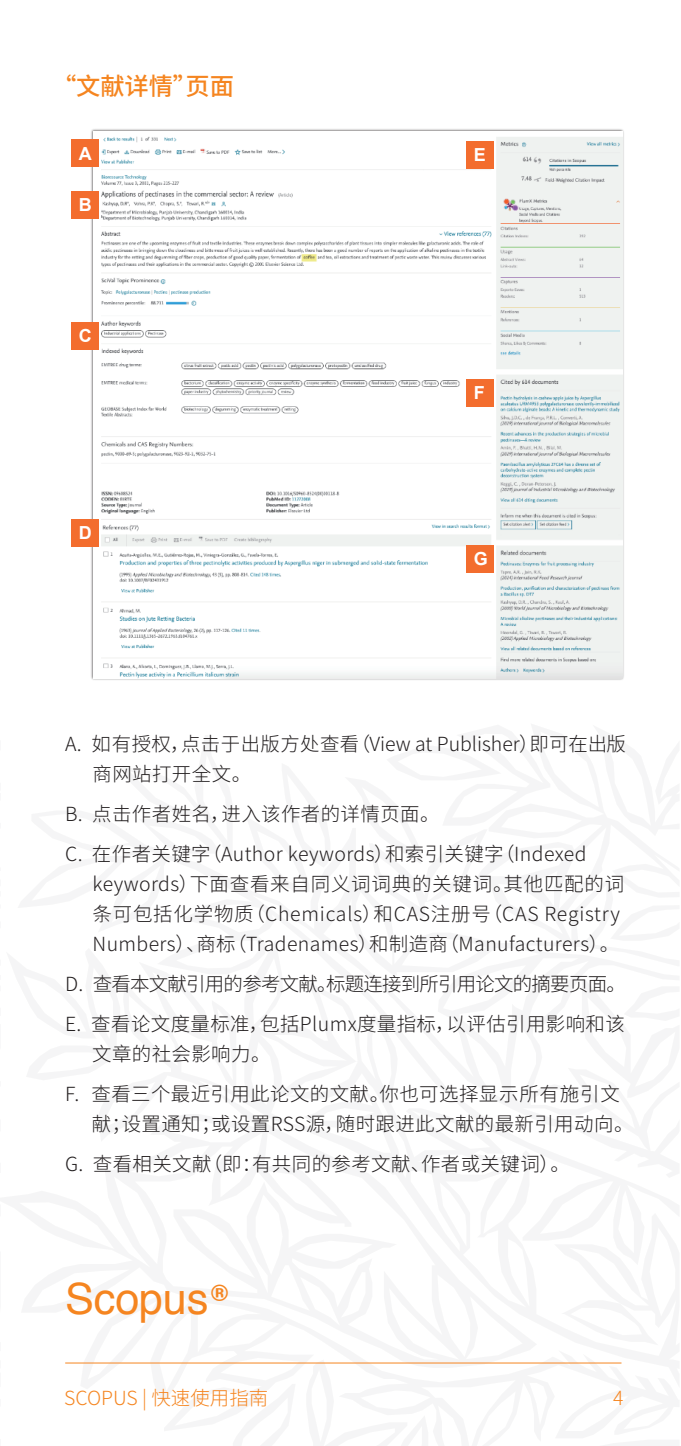
<style>
.page{position:relative;width:681px;height:1446px;background:#fff}
.page>*{position:absolute;margin:0;border:0;box-sizing:border-box;transform-origin:0 0}
.t1{font:43.2px "Helvetica";color:#f58520}
.t2{font:500 24.2px "Source Han Sans CN";color:#f58520}
.t3{font:300 19.4px/40px "Source Han Sans CN";letter-spacing:.02em;color:#231f20}
.t4{font:300 19.4px/30px "Source Han Sans CN";letter-spacing:.04em;color:#231f20}
.t5{font:300 19.4px/40px "Source Han Sans CN";letter-spacing:-.01em;color:#231f20}
.t6{font:300 19.4px "Source Han Sans CN";color:#f58520}
.t7{font:700 18px "Arial";color:#fff}
</style>
<div class="page">
<hr style="left:65px;top:1362px;width:556px;height:1px;background:#f58520">
<img style="left:71px;top:129px;width:553px;height:551px">
<img style="left:93px;top:131px;width:529px;height:547px">
<div style="left:466px;top:141px;width:27px;height:27px;background:#f36d2e"></div>
<div style="left:466px;top:379px;width:28px;height:27px;background:#f36d2e"></div>
<div style="left:466px;top:545px;width:28px;height:28px;background:#f36d2e"></div>
<div style="left:71px;top:140px;width:28px;height:27px;background:#f36d2e"></div>
<div style="left:71px;top:191px;width:28px;height:27px;background:#f36d2e"></div>
<div style="left:71px;top:322px;width:28px;height:27px;background:#f36d2e"></div>
<div style="left:71px;top:519px;width:28px;height:27px;background:#f36d2e"></div>
<p class="t2" style="left:52px;top:73px;width:183px">“文献详情”页面</p>
<p class="t7" style="left:79px;top:141px;width:14px">A</p>
<p class="t7" style="left:79px;top:193px;width:14px">B</p>
<p class="t7" style="left:79px;top:324px;width:14px">C</p>
<p class="t7" style="left:79px;top:521px;width:14px">D</p>
<p class="t7" style="left:473px;top:143px;width:14px">E</p>
<p class="t7" style="left:473px;top:380px;width:12px">F</p>
<p class="t7" style="left:473px;top:547px;width:16px">G</p>
<p class="t3" style="left:92px;top:729px;width:535px;line-height:30px;text-indent:-27px">A. 如有授权，点击于出版方处查看（View at Publisher）即可在出版商网站打开全文。</p>
<p class="t3" style="left:65px;top:794px;width:522px">B. 点击作者姓名，进入该作者的详情页面。<br>C. 在作者关键字（Author keywords）和索引关键字（Indexed</p>
<p class="t4" style="left:92px;top:869px;width:533px">keywords）下面查看来自同义词词典的关键词。其他匹配的词条可包括化学物质（Chemicals）和CAS注册号（CAS Registry<br>Numbers）、商标（Tradenames）和制造商（Manufacturers）。</p>
<p class="t5" style="left:65px;top:964px;width:562px">D. 查看本文献引用的参考文献。标题连接到所引用论文的摘要页面。<br>E. 查看论文度量标准，包括Plumx度量指标，以评估引用影响和该</p>
<p class="t3" style="left:65px;top:1034px;width:556px;text-indent:27px">文章的社会影响力。<br>F. 查看三个最近引用此论文的文献。你也可选择显示所有施引文</p>
<p class="t3" style="left:65px;top:1104px;width:569px;text-indent:27px">献；设置通知；或设置RSS源，随时跟进此文献的最新引用动向。<br>G. 查看相关文献（即：有共同的参考文献、作者或关键词）。</p>
<h1 class="t1" style="left:65px;top:1270px;width:164px">Scopus<sup>®</sup></h1>
<p class="t6" style="left:64px;top:1387px;width:205px">SCOPUS | 快速使用指南</p>
<p class="t6" style="left:612px;top:1387px;width:12px">4</p>
</div>
